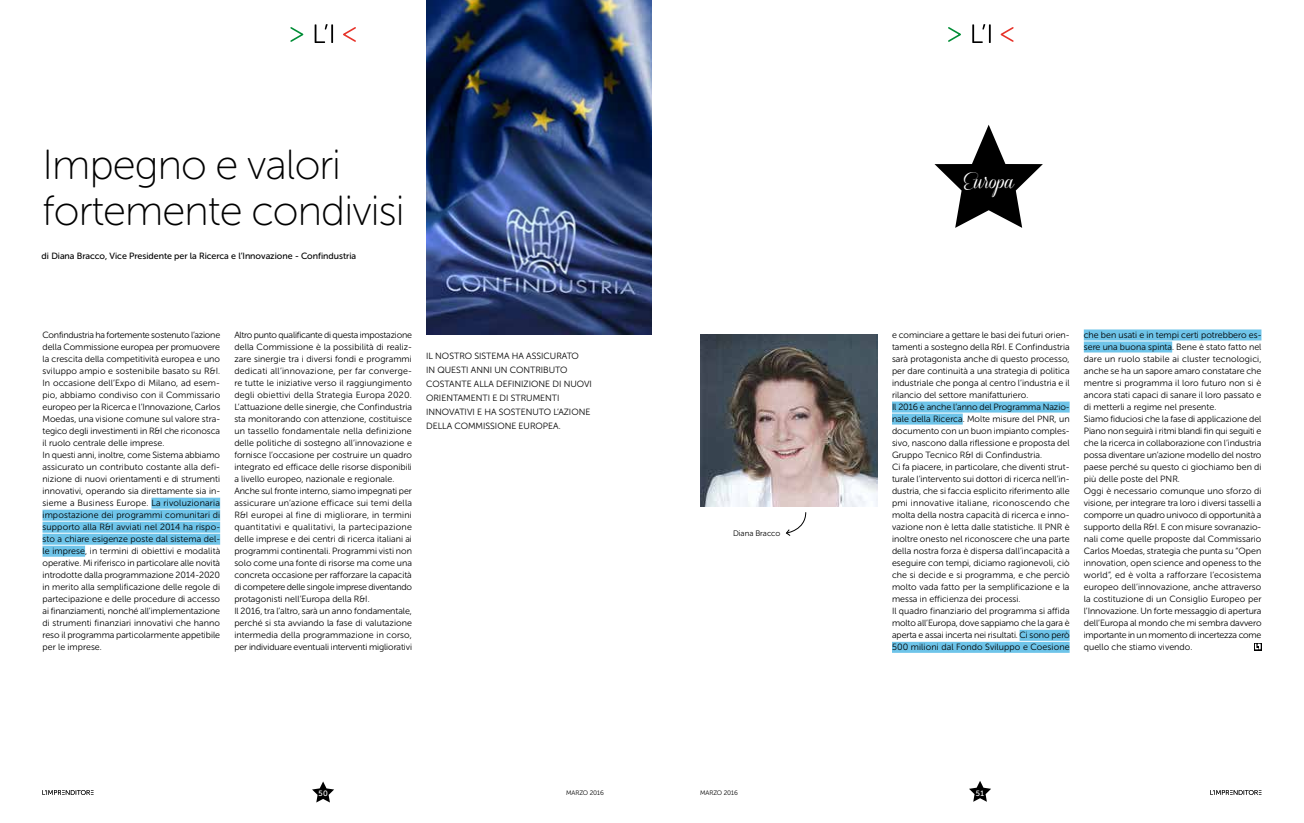
<style>
.page{position:relative;width:1304px;height:823px;background:#fff}
.page>*{position:absolute;margin:0;border:0;box-sizing:border-box;transform-origin:0 0}
.t1{font:42px/46px "Museo Sans Rounded 100";letter-spacing:-.02em;color:#000}
.t2{font:17.3px "Coneria Script Demo";color:#fff}
.t3{font:9px/12px "Museo Sans Rounded 300";letter-spacing:.005em;color:#000}
.t4{font:9px "Museo Sans Rounded 500";color:#000}
.t5{font:8px "Museo Sans Rounded 300";letter-spacing:-.005em;color:#000}
.t6{font:7.7px "Museo Sans Rounded 500";color:#fff}
.t7{font:6.5px "Museo Sans Rounded 300";letter-spacing:-.01em;color:#000}
</style>
<div class="page">
<svg style="left:315px;top:24px;width:18px;height:19px"></svg>
<svg style="left:290px;top:27px;width:14px;height:15px"></svg>
<svg style="left:343px;top:27px;width:13px;height:15px"></svg>
<svg style="left:972px;top:24px;width:19px;height:19px"></svg>
<svg style="left:948px;top:27px;width:13px;height:15px"></svg>
<svg style="left:1000px;top:27px;width:14px;height:15px"></svg>
<svg style="left:312px;top:781px;width:22px;height:21px"></svg>
<svg style="left:969px;top:781px;width:22px;height:20px"></svg>
<img style="left:426px;top:0;width:226px;height:334px">
<div style="left:151px;top:497px;width:69px;height:11px;background:#6ec4e9"></div>
<div style="left:43px;top:509px;width:177px;height:11px;background:#6ec4e9"></div>
<div style="left:43px;top:521px;width:177px;height:11px;background:#6ec4e9"></div>
<div style="left:43px;top:533px;width:177px;height:11px;background:#6ec4e9"></div>
<div style="left:43px;top:545px;width:42px;height:11px;background:#6ec4e9"></div>
<svg style="left:43px;top:790px;width:51px;height:5px"></svg>
<svg style="left:934px;top:125px;width:109px;height:103px"></svg>
<svg style="left:786px;top:512px;width:20px;height:23px"></svg>
<svg style="left:1210px;top:790px;width:51px;height:5px"></svg>
<img style="left:700px;top:334px;width:178px;height:172px">
<div style="left:892px;top:401px;width:178px;height:11px;background:#6ec4e9"></div>
<div style="left:892px;top:413px;width:71px;height:11px;background:#6ec4e9"></div>
<div style="left:1020px;top:629px;width:50px;height:11px;background:#6ec4e9"></div>
<div style="left:892px;top:641px;width:178px;height:11px;background:#6ec4e9"></div>
<div style="left:1084px;top:329px;width:177px;height:11px;background:#6ec4e9"></div>
<div style="left:1084px;top:341px;width:88px;height:11px;background:#6ec4e9"></div>
<svg style="left:1254px;top:643px;width:7px;height:7px"></svg>
<svg style="left:1255px;top:643px;width:6px;height:5px"></svg>
<h1 class="t1" style="left:43px;top:142px;width:364px">Impegno e valori fortemente condivisi</h1>
<p class="t4" style="left:42px;top:251px;width:316px">di Diana Bracco, Vice Presidente per la Ricerca e l’Innovazione - Confindustria</p>
<p class="t3" style="left:43px;top:329px;width:179px">Confindustria ha fortemente sostenuto l’azione della Commissione europea per promuovere la crescita della competitività europea e uno sviluppo ampio e sostenibile basato su R&amp;I.<br>In occasione dell’Expo di Milano, ad esem&shy;pio, abbiamo condiviso con il Commissario europeo per la Ricerca e l’Innovazione, Carlos Moedas, una visione comune sul valore stra&shy;tegico degli investimenti in R&amp;I che riconosca il ruolo centrale delle imprese.<br>In questi anni, inoltre, come Sistema abbiamo assicurato un contributo costante alla defi&shy;nizione di nuovi orientamenti e di strumenti innovativi, operando sia direttamente sia in&shy;sieme a Business Europe. La rivoluzionaria impostazione dei programmi comunitari di supporto alla R&amp;I avviati nel 2014 ha rispo&shy;sto a chiare esigenze poste dal sistema del&shy;le imprese, in termini di obiettivi e modalità operative. Mi riferisco in particolare alle novità introdotte dalla programmazione 2014-2020 in merito alla semplificazione delle regole di partecipazione e delle procedure di accesso ai finanziamenti, nonché all’implementazione di strumenti finanziari innovativi che hanno reso il programma particolarmente appetibile per le imprese.</p>
<p class="t3" style="left:234px;top:329px;width:179px">Altro punto qualificante di questa impostazione della Commissione è la possibilità di realiz&shy;zare sinergie tra i diversi fondi e programmi dedicati all’innovazione, per far converge&shy;re tutte le iniziative verso il raggiungimento degli obiettivi della Strategia Europa 2020.<br>L’attuazione delle sinergie, che Confindustria sta monitorando con attenzione, costituisce un tassello fondamentale nella definizione delle politiche di sostegno all’innovazione e fornisce l’occasione per costruire un quadro integrato ed efficace delle risorse disponibili a livello europeo, nazionale e regionale.<br>Anche sul fronte interno, siamo impegnati per assicurare un’azione efficace sui temi della R&amp;I europei al fine di migliorare, in termini quantitativi e qualitativi, la partecipazione delle imprese e dei centri di ricerca italiani ai programmi continentali. Programmi visti non solo come una fonte di risorse ma come una concreta occasione per rafforzare la capacità di competere delle singole imprese diventando protagonisti nell’Europa della R&amp;I.<br>Il 2016, tra l’altro, sarà un anno fondamentale, perché si sta avviando la fase di valutazione intermedia della programmazione in corso, per individuare eventuali interventi migliorativi</p>
<p class="t3" style="left:426px;top:349px;width:167px;line-height:14px">IL NOSTRO SISTEMA HA ASSICURATO<br>IN QUESTI ANNI UN CONTRIBUTO<br>COSTANTE ALLA DEFINIZIONE DI NUOVI<br>ORIENTAMENTI E DI STRUMENTI<br>INNOVATIVI E HA SOSTENUTO L’AZIONE<br>DELLA COMMISSIONE EUROPEA.</p>
<p class="t5" style="left:733px;top:528px;width:49px">Diana Bracco</p>
<h2 class="t2" style="left:963px;top:171px;width:53px">Europa</h2>
<p class="t3" style="left:892px;top:329px;width:179px">e cominciare a gettare le basi dei futuri orien&shy;tamenti a sostegno della R&amp;I. E Confindustria sarà protagonista anche di questo processo, per dare continuità a una strategia di politica industriale che ponga al centro l’industria e il rilancio del settore manifatturiero.<br>Il 2016 è anche l’anno del Programma Nazio&shy;nale della Ricerca. Molte misure del PNR, un documento con un buon impianto comples&shy;sivo, nascono dalla riflessione e proposta del Gruppo Tecnico R&amp;I di Confindustria.<br>Ci fa piacere, in particolare, che diventi strut&shy;turale l’intervento sui dottori di ricerca nell’in&shy;dustria, che si faccia esplicito riferimento alle pmi innovative italiane, riconoscendo che molta della nostra capacità di ricerca e inno&shy;vazione non è letta dalle statistiche. Il PNR è inoltre onesto nel riconoscere che una parte della nostra forza è dispersa dall’incapacità a eseguire con tempi, diciamo ragionevoli, ciò che si decide e si programma, e che perciò molto vada fatto per la semplificazione e la messa in efficienza dei processi.<br>Il quadro finanziario del programma si affida molto all’Europa, dove sappiamo che la gara è aperta e assai incerta nei risultati. Ci sono però 500 milioni dal Fondo Sviluppo e Coesione</p>
<p class="t3" style="left:1084px;top:329px;width:179px">che ben usati e in tempi certi potrebbero es&shy;sere una buona spinta. Bene è stato fatto nel dare un ruolo stabile ai cluster tecnologici, anche se ha un sapore amaro constatare che mentre si programma il loro futuro non si è ancora stati capaci di sanare il loro passato e di metterli a regime nel presente.<br>Siamo fiduciosi che la fase di applicazione del Piano non seguirà i ritmi blandi fin qui seguiti e che la ricerca in collaborazione con l’industria possa diventare un’azione modello del nostro paese perché su questo ci giochiamo ben di più delle poste del PNR.<br>Oggi è necessario comunque uno sforzo di visione, per integrare tra loro i diversi tasselli a comporre un quadro univoco di opportunità a supporto della R&amp;I. E con misure sovranazio&shy;nali come quelle proposte dal Commissario Carlos Moedas, strategia che punta su “Open innovation, open science and openess to the world”, ed è volta a rafforzare l’ecosistema europeo dell’innovazione, anche attraverso la costituzione di un Consiglio Europeo per l’Innovazione. Un forte messaggio di apertura dell’Europa al mondo che mi sembra davvero importante in un momento di incertezza come quello che stiamo vivendo.</p>
<p class="t6" style="left:318px;top:788px;width:11px">50</p>
<p class="t7" style="left:566px;top:788px;width:39px">MARZO 2016</p>
<p class="t7" style="left:700px;top:788px;width:39px">MARZO 2016</p>
<p class="t6" style="left:976px;top:788px;width:10px">51</p>
</div>
